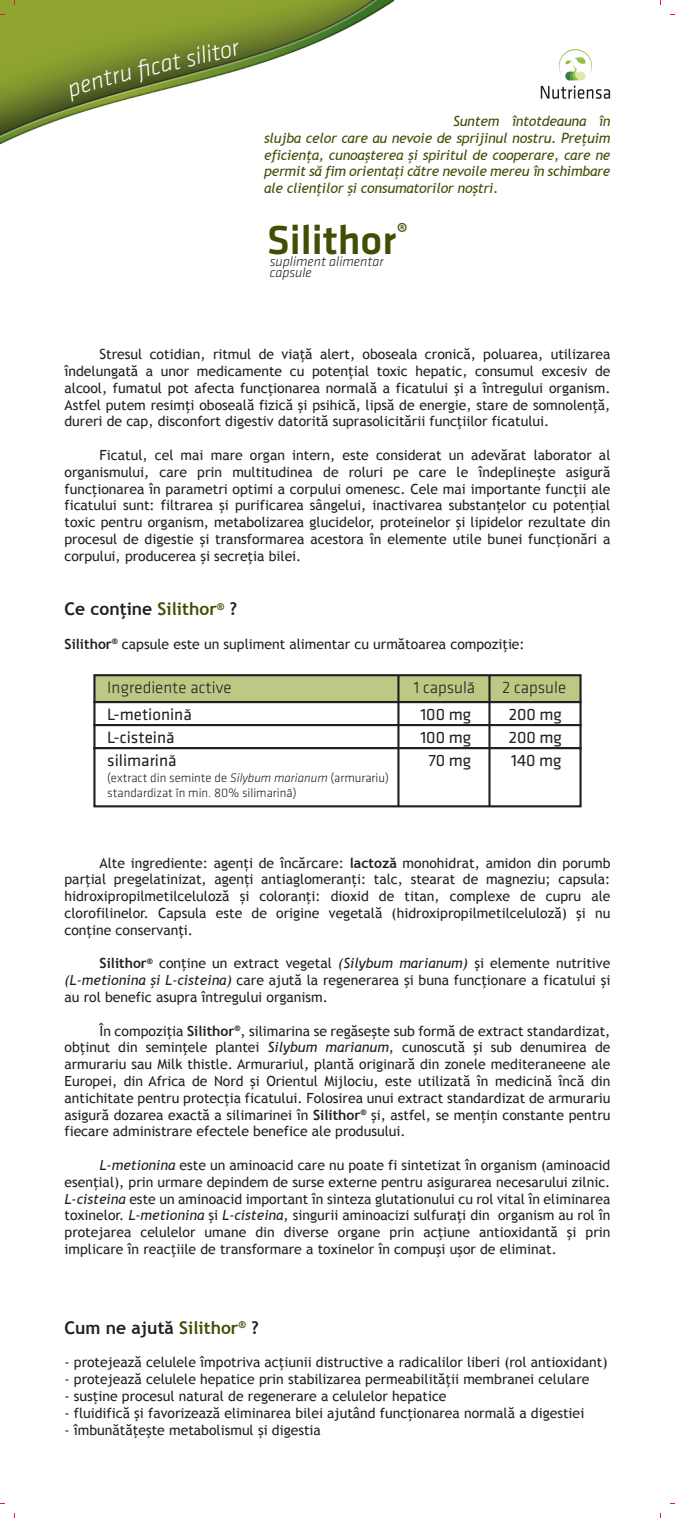
<style>
.page{position:relative;width:675px;height:1518px;background:#fff}
.page>*{position:absolute;margin:0;border:0;box-sizing:border-box;transform-origin:0 0}
.t1{font:500 42px "Antibiotice";color:#3f5005}
.t2{font:italic 300 24.5px "Antibiotice";color:#fff}
.t3{font:700 17.5px "Trebuchet MS";color:#231f20}
.t4{font:16.97px "Antibiotice";color:#231f20}
.t5{font:300 16.97px "Antibiotice";color:#231f20}
.t6{font:14px/16.8px "Trebuchet MS";color:#231f20;text-align:justify}
.t7{font:italic 14px/16.8px "Trebuchet MS";letter-spacing:-.015em;color:#3f5005;text-align:justify}
.t8{font:italic 300 14px "Antibiotice";color:#231f20}
.t9{font:300 12.78px/15.4px "Antibiotice";color:#231f20}
.s1{color:#3f5005}
.s2{font-weight:700}
.s3{font-style:italic}
</style>
<div class="page">
<div style="left:93px;top:724px;width:488px;height:25px;background:#fff;border:2px solid #231f20"></div>
<div style="left:93px;top:747px;width:488px;height:60px;background:#fff;border:2px solid #231f20"></div>
<div style="left:93px;top:674px;width:488px;height:29px;background:#bcc884;border:2px solid #231f20"></div>
<hr style="left:397px;top:675px;width:2px;height:131px;background:#231f20">
<hr style="left:488px;top:675px;width:2px;height:131px;background:#231f20">
<svg style="left:541px;top:86px;width:69px;height:13px"></svg>
<svg style="left:559px;top:49px;width:33px;height:31px"></svg>
<img style="left:0;top:0;width:394px;height:145px">
<svg style="left:67px;top:68px;width:66px;height:33px;background:#63742a"></svg>
<svg style="left:220px;top:42px;width:21px;height:17px"></svg>
<h2 class="t2" style="left:134px;top:55px;width:87px;rotate:-13deg">ficat silit</h2>
<p class="t7" style="left:264px;top:113px;width:348px;text-indent:189px">Suntem întotdeauna în slujba celor care au nevoie de sprijinul nostru. Preţuim eficienţa, cunoaşterea şi spiritul de cooperare, care ne permit să fim orientaţi către nevoile mereu în schimbare ale clienţilor şi consumatorilor noştri.</p>
<h1 class="t1" style="left:267px;top:212px;width:142px">Silithor<sup>®</sup></h1>
<p class="t8" style="left:270px;top:264px;width:43px">capsule</p>
<p class="t8" style="left:270px;top:253px;width:115px">supliment alimentar</p>
<p class="t6" style="left:64px;top:346px;width:547px;text-indent:35px">Stresul cotidian, ritmul de viaţă alert, oboseala cronică, poluarea, utilizarea îndelungată a unor medicamente cu potenţial toxic hepatic, consumul excesiv de alcool, fumatul pot afecta funcţionarea normală a ficatului şi a întregului organism.<br>Astfel putem resimţi oboseală fizică şi psihică, lipsă de energie, stare de somnolenţă, dureri de cap, disconfort digestiv datorită suprasolicitării funcţiilor ficatului.</p>
<p class="t6" style="left:64px;top:447px;width:547px;text-indent:35px">Ficatul, cel mai mare organ intern, este considerat un adevărat laborator al organismului, care prin multitudinea de roluri pe care le îndeplineşte asigură funcţionarea în parametri optimi a corpului omenesc. Cele mai importante funcţii ale ficatului sunt: filtrarea şi purificarea sângelui, inactivarea substanţelor cu potenţial toxic pentru organism, metabolizarea glucidelor, proteinelor şi lipidelor rezultate din procesul de digestie şi transformarea acestora în elemente utile bunei funcţionări a corpului, producerea şi secreţia bilei.</p>
<p class="t3" style="left:64px;top:598px;width:174px">Ce conţine <span class="s1">Silithor</span><sup>®</sup> ?</p>
<p class="t6" style="left:64px;top:636px;width:462px"><span class="s2">Silithor</span><sup>®</sup> capsule este un supliment alimentar cu următoarea compoziţie:</p>
<p class="t5" style="left:107px;top:677px;width:126px">Ingrediente active</p>
<p class="t5" style="left:413px;top:677px;width:63px">1 capsulă</p>
<p class="t4" style="left:107px;top:703px;width:86px">L-metionină</p>
<p class="t4" style="left:420px;top:703px;width:52px">100 mg</p>
<p class="t5" style="left:502px;top:677px;width:66px">2 capsule</p>
<p class="t4" style="left:508px;top:703px;width:55px">200 mg</p>
<p class="t4" style="left:107px;top:726px;width:69px">L-cisteină</p>
<p class="t4" style="left:420px;top:726px;width:52px">100 mg</p>
<p class="t4" style="left:508px;top:726px;width:55px">200 mg</p>
<p class="t4" style="left:107px;top:750px;width:71px">silimarină</p>
<p class="t9" style="left:107px;top:770px;width:283px">(extract din seminte de <span class="s3">Silybum marianum</span> (armurariu) standardizat în min. 80% silimarină)</p>
<p class="t4" style="left:428px;top:750px;width:44px">70 mg</p>
<p class="t4" style="left:511px;top:750px;width:52px">140 mg</p>
<p class="t6" style="left:64px;top:854px;width:547px;text-indent:35px">Alte ingrediente: agenți de încărcare: <span class="s2">lactoză</span> monohidrat, amidon din porumb parţial pregelatinizat, agenți antiaglomeranți: talc, stearat de magneziu; capsula: hidroxipropilmetilceluloză și coloranţi: dioxid de titan, complexe de cupru ale clorofilinelor. Capsula este de origine vegetală (hidroxipropilmetilceluloză) şi nu conţine conservanţi.</p>
<p class="t6" style="left:64px;top:955px;width:547px;text-indent:35px"><span class="s2">Silithor</span><sup>®</sup> conţine un extract vegetal <span class="s3">(Silybum marianum)</span> şi elemente nutritive <span class="s3">(L-metionina şi L-cisteina)</span> care ajută la regenerarea şi buna funcţionare a ficatului şi au rol benefic asupra întregului organism.</p>
<p class="t6" style="left:64px;top:1022px;width:547px;text-indent:35px">În compoziţia <span class="s2">Silithor</span><sup>®</sup>, silimarina se regăseşte sub formă de extract standardizat, obţinut din seminţele plantei <span class="s3">Silybum marianum</span>, cunoscută şi sub denumirea de armurariu sau Milk thistle. Armurariul, plantă originară din zonele mediteraneene ale Europei, din Africa de Nord şi Orientul Mijlociu, este utilizată în medicină încă din antichitate pentru protecţia ficatului. Folosirea unui extract standardizat de armurariu asigură dozarea exactă a silimarinei în <span class="s2">Silithor</span><sup>®</sup> şi, astfel, se menţin constante pentru fiecare administrare efectele benefice ale produsului.</p>
<p class="t6" style="left:64px;top:1157px;width:547px;text-indent:35px"><span class="s3">L-metionina</span> este un aminoacid care nu poate fi sintetizat în organism (aminoacid esenţial), prin urmare depindem de surse externe pentru asigurarea necesarului zilnic.<br><span class="s3">L-cisteina</span> este un aminoacid important în sinteza glutationului cu rol vital în eliminarea toxinelor. <span class="s3">L-metionina</span> şi <span class="s3">L-cisteina,</span> singurii aminoacizi sulfuraţi din organism au rol în protejarea celulelor umane din diverse organe prin acţiune antioxidantă şi prin implicare în reacţiile de transformare a toxinelor în compuşi uşor de eliminat.</p>
<p class="t3" style="left:64px;top:1317px;width:196px">Cum ne ajută <span class="s1">Silithor</span><sup>®</sup> ?</p>
<p class="t6" style="left:64px;top:1354px;width:544px">- protejează celulele împotriva acţiunii distructive a radicalilor liberi (rol antioxidant)</p>
<p class="t6" style="left:64px;top:1371px;width:526px">- protejează celulele hepatice prin stabilizarea permeabilităţii membranei celulare</p>
<p class="t6" style="left:64px;top:1388px;width:383px">- susţine procesul natural de regenerare a celulelor hepatice</p>
<p class="t6" style="left:64px;top:1405px;width:521px">- fluidifică şi favorizează eliminarea bilei ajutând funcţionarea normală a digestiei</p>
<p class="t6" style="left:64px;top:1421px;width:258px">- îmbunătăţeşte metabolismul şi digestia</p>
</div>
